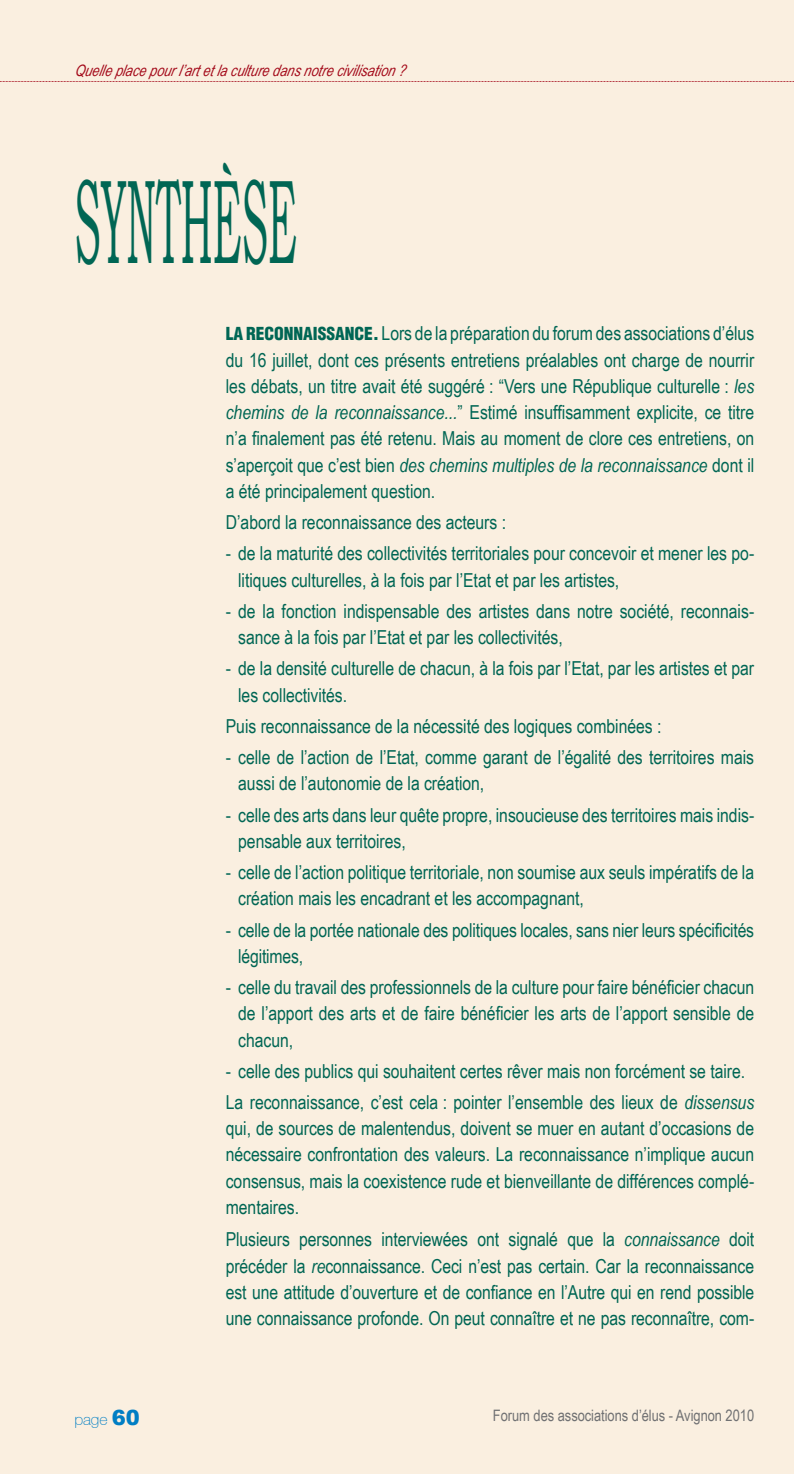
<style>
.page{position:relative;width:794px;height:1474px;background:#fff}
.page>*{position:absolute;margin:0;border:0;box-sizing:border-box;transform-origin:0 0}
.t1{font:118.83px "Bookman Old Style";color:#006654;scale:.34 1}
.t2{font:19.25px/26.2px "Arial Narrow";color:#006654}
.t3{font:italic 15.75px "Arial Narrow";color:#a40a1a}
.t4{font:15.75px "Arial Narrow";letter-spacing:-.005em;color:#707173}
.t5{font:100 15.75px "Helvetica 35";color:#007ec4}
.s1{font-family:"Helvetica";font-weight:900;font-stretch:condensed;font-size:17.5px}
.s2{font-style:italic}
.s3{font-family:"Arial";font-weight:900;font-size:21px}
</style>
<div class="page">
<div style="left:0;top:0;width:794px;height:1473px;background:#faefe0"></div>
<svg style="left:0;top:81px;width:794px;height:1px"></svg>
<p class="t3" style="left:74px;top:59px;width:337px">Quelleplacepourl’artetlaculturedansnotrecivilisation ?</p>
<h1 class="t1" style="left:74px;top:145px;width:656px">SYNTHÈSE</h1>
<p class="t2" style="left:226px;top:320px;width:530px;text-align:justify"><span class="s1">LA RECONNAISSANCE.</span> Lors de la préparation du forum des associations d’élus du 16 juillet, dont ces présents entretiens préalables ont charge de nourrir les débats, un titre avait été suggéré : “Vers une République culturelle : <span class="s2">les chemins de la reconnaissance...</span>” Estimé insuffisamment explicite, ce titre n’a finalement pas été retenu. Mais au moment de clore ces entretiens, on s’aperçoit que c’est bien <span class="s2">des chemins multiples de la reconnaissance</span> dont il a été principalement question.</p>
<p class="t2" style="left:226px;top:508px;width:282px">D’abord la reconnaissance des acteurs :</p>
<p class="t2" style="left:238px;top:539px;width:517px;text-indent:-12px">- de la maturité des collectivités territoriales pour concevoir et mener les po&shy;litiques culturelles, à la fois par l’Etat et par les artistes,</p>
<p class="t2" style="left:238px;top:597px;width:517px;text-indent:-12px">- de la fonction indispensable des artistes dans notre société, reconnais&shy;sance à la fois par l’Etat et par les collectivités,</p>
<p class="t2" style="left:238px;top:654px;width:517px;text-indent:-12px">- de la densité culturelle de chacun, à la fois par l’Etat, par les artistes et par les collectivités.</p>
<p class="t2" style="left:226px;top:712px;width:437px">Puis reconnaissance de la nécessité des logiques combinées :</p>
<p class="t2" style="left:238px;top:743px;width:517px;text-indent:-12px">- celle de l’action de l’Etat, comme garant de l’égalité des territoires mais aussi de l’autonomie de la création,</p>
<p class="t2" style="left:238px;top:801px;width:517px;text-indent:-12px">- celle des arts dans leur quête propre, insoucieuse des territoires mais indis&shy;pensable aux territoires,</p>
<p class="t2" style="left:238px;top:858px;width:517px;text-indent:-12px">- celle de l’action politique territoriale, non soumise aux seuls impératifs de la création mais les encadrant et les accompagnant,</p>
<p class="t2" style="left:238px;top:915px;width:517px;text-indent:-12px">- celle de la portée nationale des politiques locales, sans nier leurs spécificités légitimes,</p>
<p class="t2" style="left:238px;top:973px;width:517px;text-align:justify;text-indent:-12px">- celle du travail des professionnels de la culture pour faire bénéficier chacun de l’apport des arts et de faire bénéficier les arts de l’apport sensible de chacun,</p>
<p class="t2" style="left:226px;top:1054px;width:530px;line-height:31.2px">- celle des publics qui souhaitent certes rêver mais non forcément se taire.<br>La reconnaissance, c’est cela : pointer l’ensemble des lieux de <span class="s2">dissensus</span></p>
<p class="t2" style="left:226px;top:1114px;width:530px;text-align:justify">qui, de sources de malentendus, doivent se muer en autant d’occasions de nécessaire confrontation des valeurs. La reconnaissance n’implique aucun consensus, mais la coexistence rude et bienveillante de différences complé&shy;mentaires.</p>
<p class="t2" style="left:226px;top:1225px;width:530px;text-align:justify">Plusieurs personnes interviewées ont signalé que la <span class="s2">connaissance</span> doit précéder la <span class="s2">re</span>connaissance. Ceci n’est pas certain. Car la reconnaissance est une attitude d’ouverture et de confiance en l’Autre qui en rend possible une connaissance profonde. On peut connaître et ne pas reconnaître, com-</p>
<p class="t5" style="left:74px;top:1409px;width:67px">page <span class="s3">60</span></p>
<p class="t4" style="left:493px;top:1403px;width:263px">Forum des associations d’élus - Avignon 2010</p>
</div>
